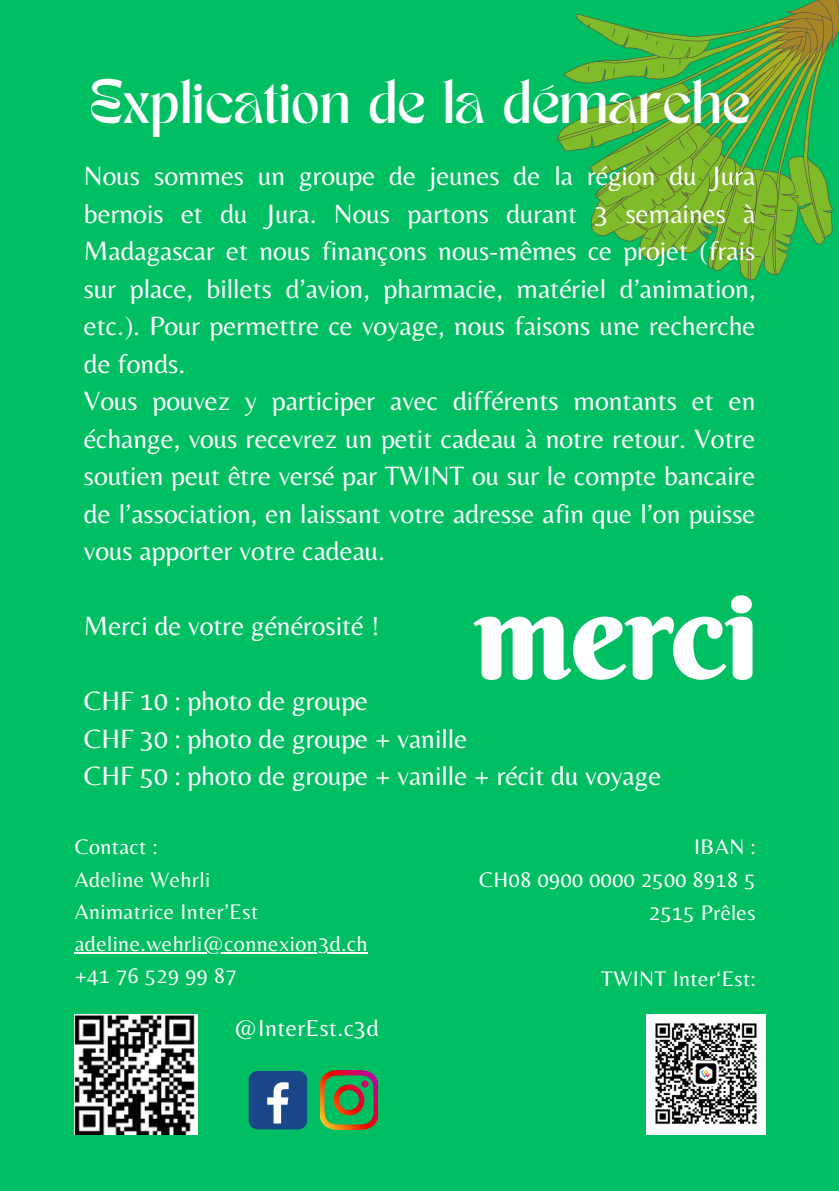
<style>
.page{position:relative;width:839px;height:1191px;background:#fff}
.page>*{position:absolute;margin:0;border:0;box-sizing:border-box;transform-origin:0 0}
.t1{font:43.8px "TANMERINGUE";color:#fff}
.t2{font:27.6px/37.6px "Belleza";color:#fff}
.t3{font:24px "Belleza";letter-spacing:.02em;color:#fff}
.t4{font:22px "Belleza";letter-spacing:.02em;color:#fefff9}
.t5{font:22px "Belleza";letter-spacing:.02em;color:#fff}
</style>
<div class="page">
<div style="left:0;top:0;width:838px;height:1191px;background:#00bf63"></div>
<svg style="left:557px;top:0;width:281px;height:281px"></svg>
<img style="left:75px;top:1015px;width:123px;height:120px">
<div style="left:249px;top:1071px;width:58px;height:58px;background:#1a4789;border-radius:9px"></div>
<svg style="left:267px;top:1082px;width:21px;height:42px"></svg>
<img style="left:320px;top:1071px;width:57px;height:58px">
<svg style="left:473px;top:595px;width:279px;height:84px"></svg>
<img style="left:647px;top:1015px;width:118px;height:120px">
<hr style="left:75px;top:952px;width:293px;height:1px;background:#fefff9">
<p class="t1" style="left:89px;top:79px;width:662px">Explication de la démarche</p>
<p class="t2" style="left:84px;top:157px;width:673px">Nous sommes un groupe de jeunes de la région du Jura bernois et du Jura. Nous partons durant 3 semaines à Madagascar et nous finançons nous-mêmes ce projet (frais sur place, billets d’avion, pharmacie, matériel d’animation, etc.). Pour permettre ce voyage, nous faisons une recherche de fonds.<br>Vous pouvez y participer avec différents montants et en échange, vous recevrez un petit cadeau à notre retour. Votre soutien peut être versé par TWINT ou sur le compte bancaire de l’association, en laissant votre adresse afin que l’on puisse vous apporter votre cadeau.</p>
<h1 class="t2" style="left:84px;top:607px;width:297px">Merci de votre générosité !</h1>
<h2 class="t2" style="left:84px;top:682px;width:579px">CHF 10 : photo de groupe<br>CHF 30 : photo de groupe + vanille<br>CHF 50 : photo de groupe + vanille + récit du voyage</h2>
<p class="t4" style="left:75px;top:834px;width:84px">Contact :</p>
<p class="t4" style="left:75px;top:866px;width:137px">Adeline Wehrli</p>
<p class="t4" style="left:75px;top:898px;width:185px">Animatrice Inter’Est</p>
<p class="t4" style="left:75px;top:930px;width:294px">adeline.wehrli@connexion3d.ch</p>
<p class="t4" style="left:75px;top:963px;width:163px">+41 76 529 99 87</p>
<p class="t3" style="left:234px;top:1014px;width:146px">@InterEst.c3d</p>
<p class="t5" style="left:694px;top:833px;width:63px">IBAN :</p>
<p class="t5" style="left:479px;top:866px;width:278px">CH08 0900 0000 2500 8918 5</p>
<p class="t5" style="left:649px;top:899px;width:108px">2515 Prêles</p>
<p class="t5" style="left:601px;top:965px;width:156px">TWINT Inter‘Est:</p>
</div>
